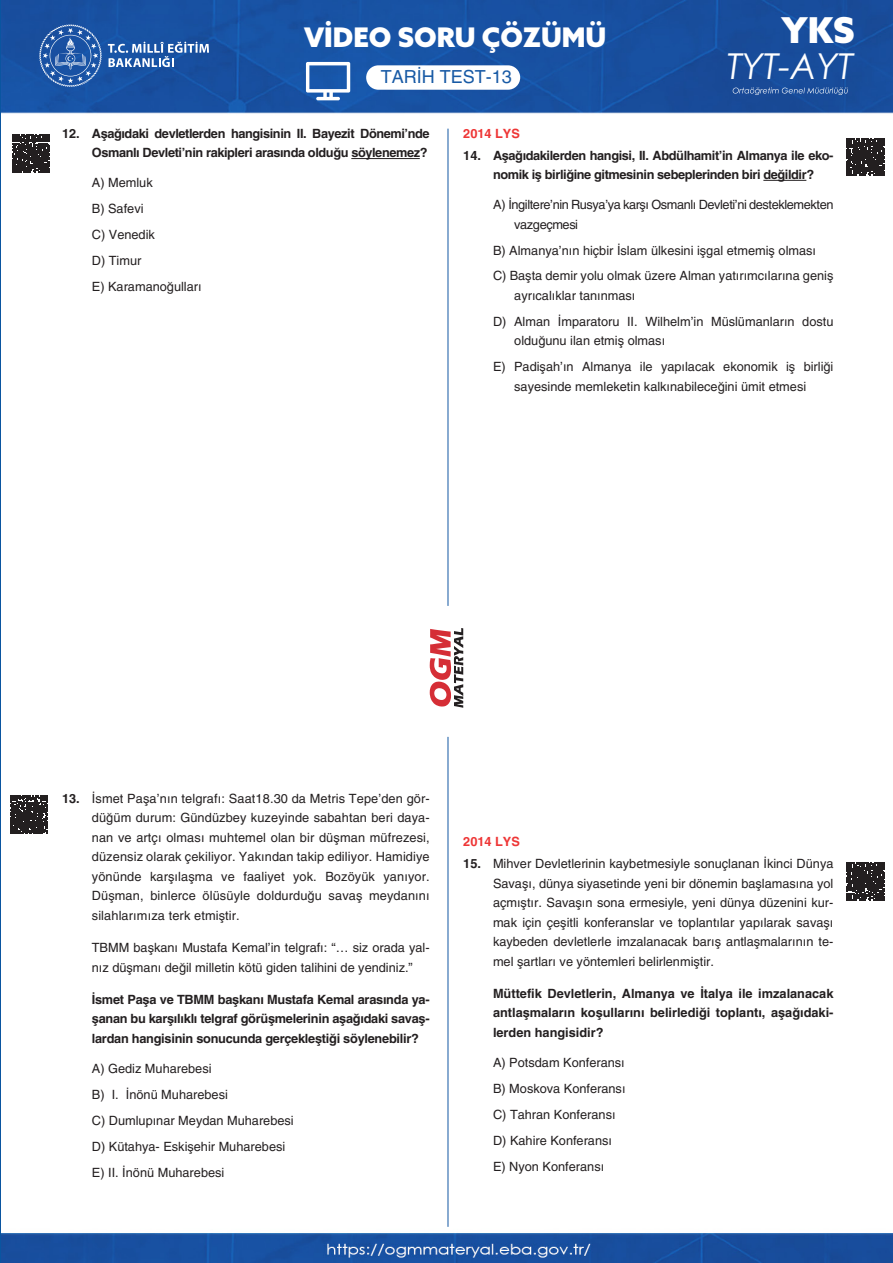
<style>
.page{position:relative;width:893px;height:1263px;background:#fff}
.page>*{position:absolute;margin:0;border:0;box-sizing:border-box;transform-origin:0 0}
.t1{font:italic 35.7px "Century Gothic";color:#fff}
.t2{font:900 35.7px "Azo Sans";color:#fff}
.t3{font:900 27px "Azo Sans";color:#fff}
.t4{font:18px "Helveticasinav";color:#185aa5}
.SORU__Y{font:12.75px/19.5px "Helveticasinav";color:#231f20;text-align:justify}
.CEVAP_5_Lİ__Y{font:12.75px/19.5px "Helveticasinav";color:#231f20}
.SORU__Y-2{font:700 12.75px/19.5px "Helveticasinav";letter-spacing:-.03em;color:#231f20;text-align:justify}
.CEVAP_5_Lİ__Y-2{font:12.75px/19.5px "Helveticasinav";letter-spacing:-.03em;color:#231f20}
.SORU__Y-3{font:700 12.75px "Helveticasinav";color:#ee3636}
.s1{font-weight:700}
</style>
<div class="page">
<img style="left:2px;top:0;width:891px;height:1263px">
<hr style="left:448px;top:129px;width:1px;height:477px;background:#1358a3">
<hr style="left:448px;top:737px;width:1px;height:490px;background:#1358a3">
<svg style="left:39px;top:24px;width:63px;height:63px;background:#3a6bb0"></svg>
<svg style="left:108px;top:42px;width:101px;height:25px;background:#5781bb"></svg>
<svg style="left:430px;top:627px;width:33px;height:81px"></svg>
<div style="left:366px;top:65px;width:154px;height:25px;background:#fff;border-radius:12px"></div>
<svg style="left:306px;top:62px;width:44px;height:38px"></svg>
<svg style="left:733px;top:87px;width:115px;height:8px"></svg>
<hr style="left:351px;top:158px;width:69px;height:1px;background:#231f20">
<hr style="left:763px;top:180px;width:43px;height:1px;background:#231f20">
<svg style="left:12px;top:135px;width:38px;height:38px"></svg>
<svg style="left:847px;top:138px;width:38px;height:38px"></svg>
<svg style="left:10px;top:796px;width:38px;height:38px"></svg>
<svg style="left:847px;top:862px;width:38px;height:38px"></svg>
<h2 class="t3" style="left:304px;top:19px;width:304px">VİDEO SORU ÇÖZÜMÜ</h2>
<h3 class="t4" style="left:381px;top:67px;width:133px">TARİH TEST-13</h3>
<h1 class="t2" style="left:781px;top:6px;width:75px">YKS</h1>
<h1 class="t1" style="left:727px;top:41px;width:128px">TYT-AYT</h1>
<p class="SORU__Y-2" style="left:62px;top:124px;width:369px;text-align:right">12. Aşağıdaki devletlerden hangisinin II. Bayezit Dönemi’nde<br>Osmanlı Devleti’nin rakipleri arasında olduğu söylenemez?</p>
<p class="CEVAP_5_Lİ__Y" style="left:92px;top:173px;width:62px">A) Memluk</p>
<p class="CEVAP_5_Lİ__Y" style="left:92px;top:199px;width:53px">B) Safevi</p>
<p class="CEVAP_5_Lİ__Y" style="left:92px;top:225px;width:65px">C) Venedik</p>
<p class="CEVAP_5_Lİ__Y" style="left:92px;top:251px;width:51px">D) Timur</p>
<p class="CEVAP_5_Lİ__Y" style="left:92px;top:277px;width:111px">E) Karamanoğulları</p>
<p class="SORU__Y-3" style="left:463px;top:126px;width:58px">2014 LYS</p>
<p class="SORU__Y-2" style="left:493px;top:145px;width:342px;text-indent:-30px">14. Aşağıdakilerden hangisi, II. Abdülhamit’in Almanya ile eko&shy;nomik iş birliğine gitmesinin sebeplerinden biri değildir?</p>
<p class="CEVAP_5_Lİ__Y-2" style="left:514px;top:195px;width:321px;text-indent:-21px">A) İngiltere’nin Rusya’ya karşı Osmanlı Devleti’ni desteklemekten vazgeçmesi</p>
<p class="CEVAP_5_Lİ__Y" style="left:493px;top:240px;width:325px">B) Almanya’nın hiçbir İslam ülkesini işgal etmemiş olması</p>
<p class="CEVAP_5_Lİ__Y" style="left:514px;top:266px;width:321px;text-indent:-21px">C) Başta demir yolu olmak üzere Alman yatırımcılarına geniş ayrıcalıklar tanınması</p>
<p class="CEVAP_5_Lİ__Y" style="left:514px;top:312px;width:321px;text-indent:-21px">D) Alman İmparatoru II. Wilhelm’in Müslümanların dostu olduğunu ilan etmiş olması</p>
<p class="CEVAP_5_Lİ__Y" style="left:493px;top:357px;width:342px;text-align:center">E) Padişah’ın Almanya ile yapılacak ekonomik iş birliği sayesinde memleketin kalkınabileceğini ümit etmesi</p>
<p class="SORU__Y" style="left:92px;top:789px;width:339px;text-indent:-30px"><span class="s1">13.</span> İsmet Paşa’nın telgrafı: Saat18.30 da Metris Tepe’den gör&shy;düğüm durum: Gündüzbey kuzeyinde sabahtan beri daya&shy;nan ve artçı olması muhtemel olan bir düşman müfrezesi, düzensiz olarak çekiliyor. Yakından takip ediliyor. Hamidiye yönünde karşılaşma ve faaliyet yok. Bozöyük yanıyor.<br>Düşman, binlerce ölüsüyle doldurduğu savaş meydanını silahlarımıza terk etmiştir.</p>
<p class="SORU__Y" style="left:92px;top:938px;width:339px">TBMM başkanı Mustafa Kemal’in telgrafı: “… siz orada yal&shy;nız düşmanı değil milletin kötü giden talihini de yendiniz.”</p>
<p class="SORU__Y-2" style="left:92px;top:990px;width:339px">İsmet Paşa ve TBMM başkanı Mustafa Kemal arasında ya&shy;şanan bu karşılıklı telgraf görüşmelerinin aşağıdaki savaş&shy;lardan hangisinin sonucunda gerçekleştiği söylenebilir?</p>
<p class="CEVAP_5_Lİ__Y" style="left:92px;top:1059px;width:121px">A) Gediz Muharebesi</p>
<p class="CEVAP_5_Lİ__Y" style="left:92px;top:1085px;width:138px">B) I. İnönü Muharebesi</p>
<p class="CEVAP_5_Lİ__Y" style="left:92px;top:1111px;width:203px">C) Dumlupınar Meydan Muharebesi</p>
<p class="CEVAP_5_Lİ__Y" style="left:92px;top:1136px;width:195px">D) Kütahya- Eskişehir Muharebesi</p>
<p class="CEVAP_5_Lİ__Y" style="left:92px;top:1162px;width:134px">E) II. İnönü Muharebesi</p>
<p class="SORU__Y-3" style="left:463px;top:834px;width:58px">2014 LYS</p>
<p class="SORU__Y" style="left:493px;top:854px;width:342px;text-indent:-30px"><span class="s1">15.</span> Mihver Devletlerinin kaybetmesiyle sonuçlanan İkinci Dünya Savaşı, dünya siyasetinde yeni bir dönemin başlamasına yol açmıştır. Savaşın sona ermesiyle, yeni dünya düzenini kur&shy;mak için çeşitli konferanslar ve toplantılar yapılarak savaşı kaybeden devletlerle imzalanacak barış antlaşmalarının te&shy;mel şartları ve yöntemleri belirlenmiştir.</p>
<p class="SORU__Y-2" style="left:493px;top:984px;width:342px">Müttefik Devletlerin, Almanya ve İtalya ile imzalanacak antlaşmaların koşullarını belirlediği toplantı, aşağıdaki&shy;lerden hangisidir?</p>
<p class="CEVAP_5_Lİ__Y" style="left:493px;top:1053px;width:133px">A) Potsdam Konferansı</p>
<p class="CEVAP_5_Lİ__Y" style="left:493px;top:1079px;width:134px">B) Moskova Konferansı</p>
<p class="CEVAP_5_Lİ__Y" style="left:493px;top:1104px;width:124px">C) Tahran Konferansı</p>
<p class="CEVAP_5_Lİ__Y" style="left:493px;top:1130px;width:121px">D) Kahire Konferansı</p>
<p class="CEVAP_5_Lİ__Y" style="left:493px;top:1156px;width:113px">E) Nyon Konferansı</p>
</div>
